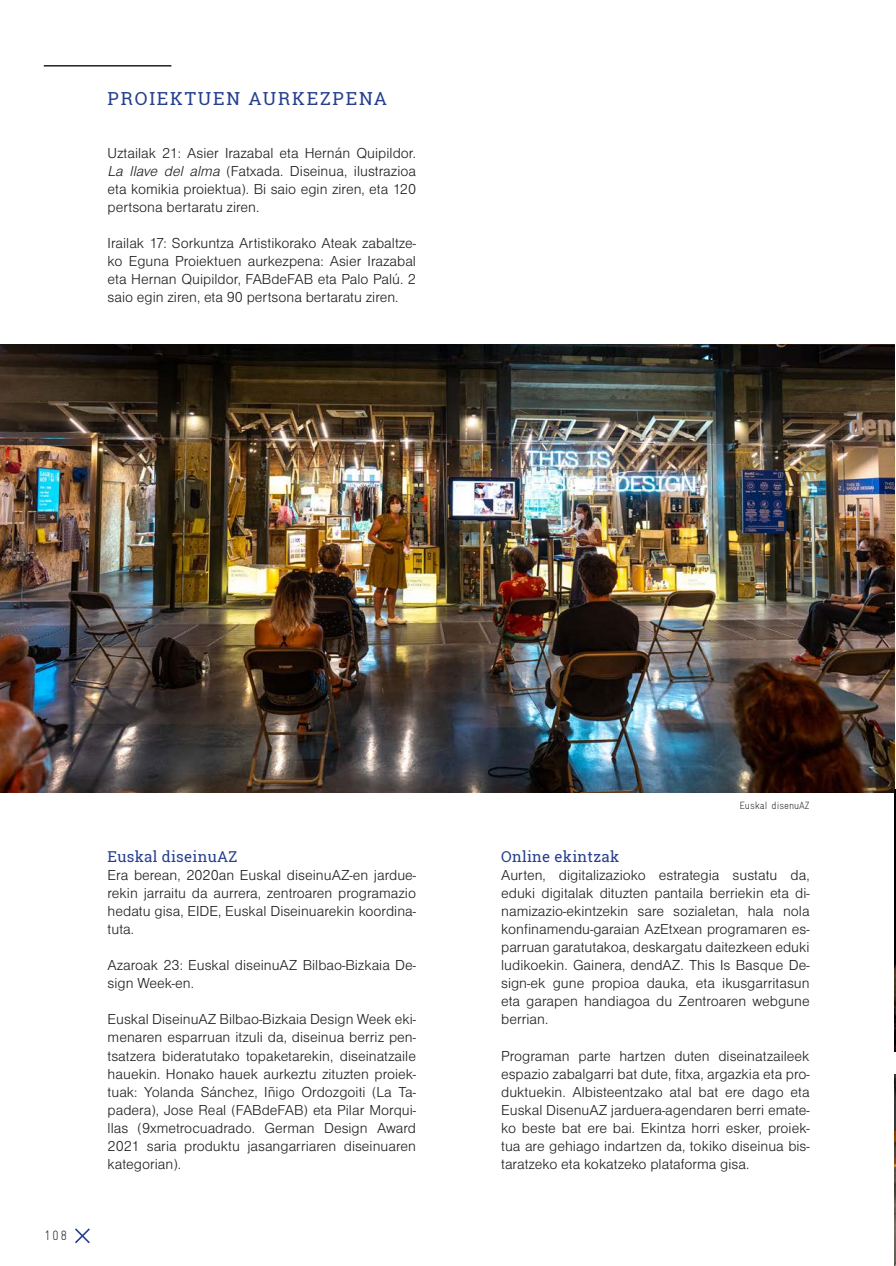
<style>
.page{position:relative;width:896px;height:1266px;background:#fff}
.page>*{position:absolute;margin:0;border:0;box-sizing:border-box;transform-origin:0 0}
.t1{font:18px "Roboto Slab";letter-spacing:.1em;color:#253f8e}
.t2{font:15px/18px "Nimbus Sans DOT Ligh";color:#231f20;text-align:justify}
.t3{font:15px "Roboto Slab";letter-spacing:.02em;color:#253f8e}
.t4{font:13.5px "Alhondiga Bilbao Light Condensed L";color:#231f20}
.t5{font:10.5px "Alhondiga Bilbao Light Condensed L";color:#231f20}
.s1{font-style:italic}
</style>
<div class="page">
<svg style="left:75px;top:1228px;width:15px;height:16px"></svg>
<hr style="left:44px;top:65px;width:127px;height:2px;background:#231f20">
<img style="left:0;top:344px;width:894px;height:448px">
<img style="left:894px;top:789px;width:1px;height:262px">
<img style="left:894px;top:1074px;width:1px;height:190px">
<p class="t1" style="left:108px;top:86px;width:281px">PROIEKTUEN AURKEZPENA</p>
<p class="t2" style="left:108px;top:144px;width:310px">Uztailak 21: Asier Irazabal eta Hernán Quipildor.<br><span class="s1">La llave del alma</span> (Fatxada. Diseinua, ilustrazioa eta komikia proiektua). Bi saio egin ziren, eta 120 pertsona bertaratu ziren.</p>
<p class="t2" style="left:108px;top:234px;width:310px">Irailak 17: Sorkuntza Artistikorako Ateak zabaltze&shy;ko Eguna Proiektuen aurkezpena: Asier Irazabal eta Hernan Quipildor, FABdeFAB eta Palo Palú. 2 saio egin ziren, eta 90 pertsona bertaratu ziren.</p>
<p class="t4" style="left:44px;top:1228px;width:25px">108</p>
<p class="t3" style="left:108px;top:846px;width:131px">Euskal diseinuAZ</p>
<p class="t2" style="left:108px;top:866px;width:310px">Era berean, 2020an Euskal diseinuAZ-en jardue&shy;rekin jarraitu da aurrera, zentroaren programazio hedatu gisa, EIDE, Euskal Diseinuarekin koordina&shy;tuta.</p>
<p class="t2" style="left:108px;top:956px;width:310px">Azaroak 23: Euskal diseinuAZ Bilbao-Bizkaia De&shy;sign Week-en.</p>
<p class="t2" style="left:108px;top:1010px;width:310px">Euskal DiseinuAZ Bilbao-Bizkaia Design Week eki&shy;menaren esparruan itzuli da, diseinua berriz pen&shy;tsatzera bideratutako topaketarekin, disei natzaile hauekin. Honako hauek aurkeztu zituzten proiek&shy;tuak: Yolanda Sánchez, Iñigo Ordozgoiti (La Ta&shy;padera), Jose Real (FABdeFAB) eta Pilar Morqui&shy;llas (9xmetrocuadrado. German Design Award 2021 saria produktu jasangarriaren diseinuaren kategorian).</p>
<p class="t5" style="left:739px;top:799px;width:72px">Euskal disenuAZ</p>
<p class="t3" style="left:501px;top:846px;width:120px">Online ekintzak</p>
<p class="t2" style="left:501px;top:866px;width:310px">Aurten, digitalizazioko estrategia sustatu da, eduki digitalak dituzten pantaila berriekin eta di&shy;namizazio-ekintzekin sare sozialetan, hala nola konfinamendu-garaian AzEtxean programaren es&shy;parruan garatutakoa, deskargatu daitezkeen eduki ludikoekin. Gainera, dendAZ. This Is Basque De&shy;sign-ek gune propioa dauka, eta ikusgarritasun eta garapen handiagoa du Zentroaren webgune berrian.</p>
<p class="t2" style="left:501px;top:1046px;width:310px">Programan parte hartzen duten diseinatzaileek espazio zabalgarri bat dute, fitxa, argazkia eta pro&shy;duktuekin. Albisteentzako atal bat ere dago eta Euskal DisenuAZ jarduera-agendaren berri emate&shy;ko beste bat ere bai. Ekintza horri esker, proiek&shy;tua are gehiago indartzen da, tokiko diseinua bis&shy;taratzeko eta kokatzeko plataforma gisa.</p>
</div>
